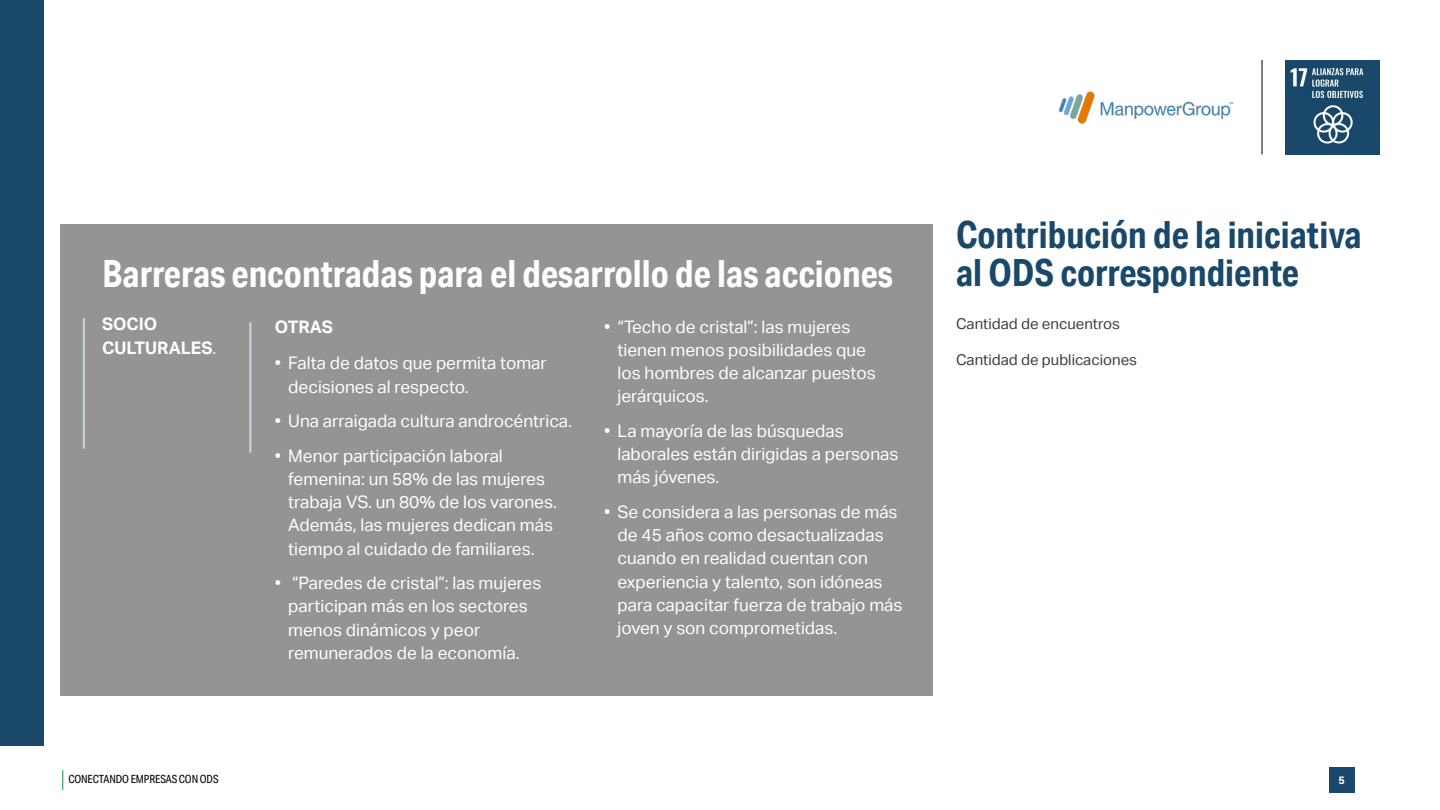
<style>
.page{position:relative;width:1440px;height:810px;background:#fff}
.page>*{position:absolute;margin:0;border:0;box-sizing:border-box;transform-origin:0 0}
.t1{font:700 37.5px "Aktiv Grotesk Cd";color:#fff}
.t2{font:700 37.5px/38.2px "Aktiv Grotesk Cd";color:#19486a}
.t3{font:17.25px/23.2px "Aktiv Grotesk";color:#fff}
.t4{font:700 17.25px/23.2px "Aktiv Grotesk";color:#fff}
.t5{font:15px "Aktiv Grotesk";color:#3c3c3b}
.t6{font:11.25px "Aktiv Grotesk Cd";letter-spacing:-.01em;color:#000}
.t7{font:700 10.88px "Aktiv Grotesk";color:#fff}
.s1{font-weight:400}
</style>
<div class="page">
<svg style="left:62px;top:770px;width:1px;height:20px"></svg>
<div style="left:1329px;top:767px;width:25px;height:26px;background:#19486a"></div>
<img style="left:1285px;top:60px;width:95px;height:95px">
<hr style="left:1262px;top:60px;width:1px;height:94px;background:#000">
<img style="left:1058px;top:91px;width:176px;height:33px">
<div style="left:0;top:0;width:44px;height:746px;background:#19486a"></div>
<div style="left:60px;top:225px;width:872px;height:471px;background:#949494"></div>
<hr style="left:83px;top:318px;width:2px;height:131px;background:#c6d1da">
<hr style="left:249px;top:322px;width:2px;height:131px;background:#c6d1da">
<p class="t1" style="left:102px;top:251px;width:792px">Barreras encontradas para el desarrollo de las acciones</p>
<p class="t4" style="left:275px;top:315px;width:60px">OTRAS</p>
<p class="t3" style="left:288px;top:352px;width:260px;text-indent:-14px">• Falta de datos que permita tomar decisiones al respecto.</p>
<p class="t3" style="left:275px;top:409px;width:299px">• Una arraigada cultura androcéntrica.</p>
<p class="t3" style="left:288px;top:444px;width:270px;text-indent:-14px">• Menor participación laboral femenina: un 58% de las mujeres trabaja VS. un 80% de los varones.<br>Además, las mujeres dedican más tiempo al cuidado de familiares.</p>
<p class="t3" style="left:288px;top:571px;width:255px;text-indent:-14px">• “Paredes de cristal”: las mujeres participan más en los sectores menos dinámicos y peor remunerados de la economía.</p>
<p class="t4" style="left:102px;top:313px;width:116px">SOCIO<br>CULTURALES<span class="s1">.</span></p>
<p class="t3" style="left:617px;top:315px;width:260px;text-indent:-14px">• “Techo de cristal”: las mujeres tienen menos posibilidades que los hombres de alcanzar puestos jerárquicos.</p>
<p class="t3" style="left:617px;top:419px;width:282px;text-indent:-14px">• La mayoría de las búsquedas laborales están dirigidas a personas más jóvenes.</p>
<p class="t3" style="left:617px;top:500px;width:287px;text-indent:-14px">• Se considera a las personas de más de 45 años como desactualizadas cuando en realidad cuentan con experiencia y talento, son idóneas para capacitar fuerza de trabajo más joven y son comprometidas.</p>
<p class="t2" style="left:956px;top:215px;width:407px">Contribución de la iniciativa al ODS correspondiente</p>
<p class="t5" style="left:956px;top:315px;width:166px">Cantidad de encuentros</p>
<p class="t5" style="left:956px;top:351px;width:183px">Cantidad de publicaciones</p>
<p class="t6" style="left:68px;top:773px;width:152px">CONECTANDO EMPRESAS CON ODS</p>
<p class="t7" style="left:1338px;top:774px;width:8px">5</p>
</div>
